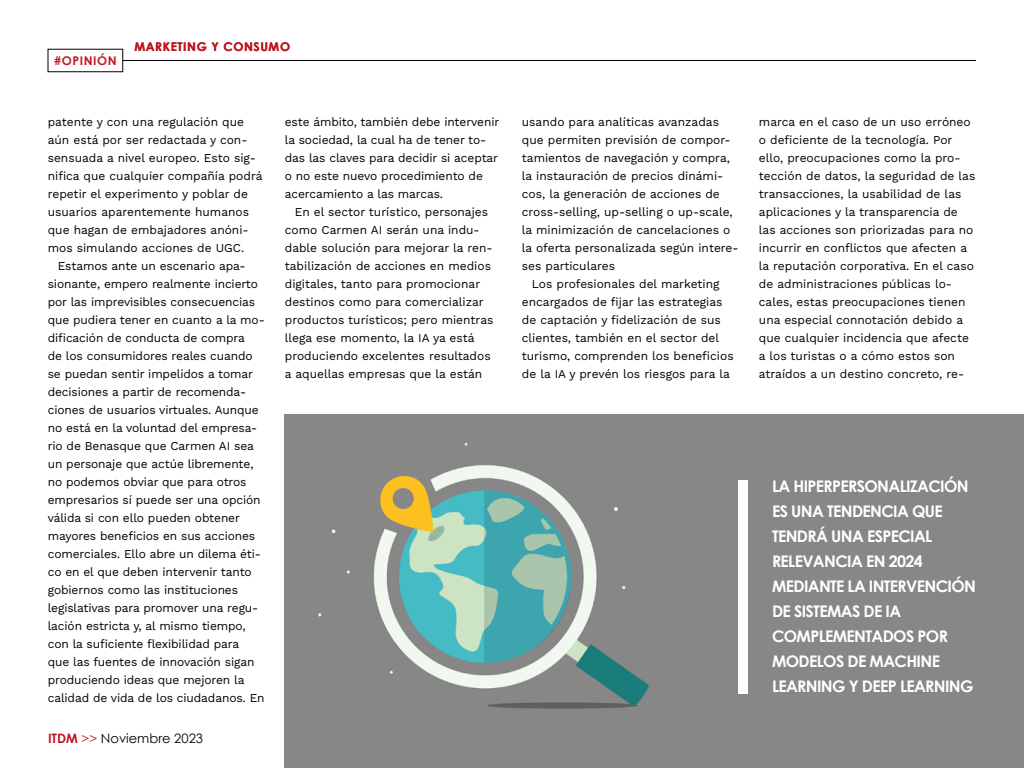
<style>
.page{position:relative;width:1024px;height:768px;background:#fff}
.page>*{position:absolute;margin:0;border:0;box-sizing:border-box;transform-origin:0 0}
.t1{font:700 16px/25px "Century Gothic";letter-spacing:-.04em;color:#fff}
.t2{font:13px "Century Gothic";color:#000}
.t3{font:12px/18px "Work Sans";color:#000}
.t4{font:700 12px "Century Gothic";letter-spacing:.05em;color:#be1723}
.s1{font-weight:700;color:#be1723}
.s2{color:#be1723}
</style>
<div class="page">
<hr style="left:96px;top:60px;width:880px;height:1px;background:#000">
<div style="left:48px;top:49px;width:75px;height:23px;background:#fff"></div>
<div style="left:285px;top:414px;width:739px;height:354px;background:#878787"></div>
<img style="left:318px;top:443px;width:331px;height:266px">
<div style="left:738px;top:480px;width:10px;height:214px;background:#fff"></div>
<p class="t4" style="left:54px;top:52px;width:64px">#OPINIÓN</p>
<p class="t4" style="left:134px;top:37px;width:157px">MARKETING Y CONSUMO</p>
<p class="t3" style="left:48px;top:112px;width:216px">patente y con una regulación que aún está por ser redactada y con&shy;sensuada a nivel europeo. Esto sig&shy;nifica que cualquier compañía podrá repetir el experimento y poblar de usuarios aparentemente humanos que hagan de embajadores anóni&shy;mos simulando acciones de UGC.</p>
<p class="t3" style="left:48px;top:256px;width:219px;text-indent:10px">Estamos ante un escenario apa&shy;sionante, empero realmente incierto por las imprevisibles consecuencias que pudiera tener en cuanto a la mo&shy;dificación de conducta de compra<br>de los consumidores reales cuando se puedan sentir impelidos a tomar decisiones a partir de recomenda&shy;ciones de usuarios virtuales. Aunque no está en la voluntad del empresa&shy;rio de Benasque que Carmen AI sea un personaje que actúe libremente, no podemos obviar que para otros empresarios sí puede ser una opción válida si con ello pueden obtener mayores beneficios en sus acciones comerciales. Ello abre un dilema éti&shy;co en el que deben intervenir tanto gobiernos como las instituciones legislativas para promover una regu&shy;lación estricta y, al mismo tiempo, con la suficiente flexibilidad para<br>que las fuentes de innovación sigan produciendo ideas que mejoren la calidad de vida de los ciudadanos. En</p>
<p class="t2" style="left:48px;top:729px;width:157px"><span class="s1">ITDM</span> <span class="s2">&gt;&gt;</span> Noviembre 2023</p>
<p class="t3" style="left:285px;top:112px;width:216px">este ámbito, también debe intervenir la sociedad, la cual ha de tener to&shy;das las claves para decidir si aceptar o no este nuevo procedimiento de acercamiento a las marcas.</p>
<p class="t3" style="left:285px;top:202px;width:210px;text-indent:10px">En el sector turístico, personajes como Carmen AI serán una indu&shy;dable solución para mejorar la ren&shy;tabilización de acciones en medios digitales, tanto para promocionar destinos como para comercializar productos turísticos; pero mientras llega ese momento, la IA ya está produciendo excelentes resultados a aquellas empresas que la están</p>
<p class="t3" style="left:522px;top:112px;width:199px">usando para analíticas avanzadas</p>
<p class="t3" style="left:522px;top:130px;width:210px">que permiten previsión de compor-</p>
<p class="t3" style="left:522px;top:148px;width:210px">tamientos de navegación y compra,</p>
<p class="t3" style="left:522px;top:166px;width:203px">la instauración de precios dinámi-</p>
<p class="t3" style="left:522px;top:184px;width:199px">cos, la generación de acciones de</p>
<p class="t3" style="left:522px;top:202px;width:212px">cross-selling, up-selling o up-scale,</p>
<p class="t3" style="left:522px;top:220px;width:210px">la minimización de cancelaciones o</p>
<p class="t3" style="left:522px;top:238px;width:218px">la oferta personalizada según intere-</p>
<p class="t3" style="left:522px;top:256px;width:95px">ses particulares</p>
<p class="t3" style="left:532px;top:274px;width:189px">Los profesionales del marketing</p>
<p class="t3" style="left:522px;top:292px;width:202px">encargados de fijar las estrategias</p>
<p class="t3" style="left:522px;top:310px;width:201px">de captación y fidelización de sus</p>
<p class="t3" style="left:522px;top:328px;width:199px">clientes, también en el sector del</p>
<p class="t3" style="left:522px;top:346px;width:213px">turismo, comprenden los beneficios</p>
<p class="t3" style="left:522px;top:364px;width:209px">de la IA y prevén los riesgos para la</p>
<p class="t3" style="left:759px;top:112px;width:218px">marca en el caso de un uso erróneo o deficiente de la tecnología. Por ello, preocupaciones como la pro&shy;tección de datos, la seguridad de las transacciones, la usabilidad de las aplicaciones y la transparencia de las acciones son priorizadas para no incurrir en conflictos que afecten a la reputación corporativa. En el caso de administraciones públicas lo&shy;cales, estas preocupaciones tienen una especial connotación debido a que cualquier incidencia que afecte a los turistas o a cómo estos son atraídos a un destino concreto, re-</p>
<h1 class="t1" style="left:772px;top:473px;width:206px">LA HIPERPERSONALIZACIÓN<br>ES UNA TENDENCIA QUE<br>TENDRÁ UNA ESPECIAL<br>RELEVANCIA EN 2024<br>MEDIANTE LA INTERVENCIÓN<br>DE SISTEMAS DE IA<br>COMPLEMENTADOS POR<br>MODELOS DE MACHINE<br>LEARNING Y DEEP LEARNING</h1>
</div>
